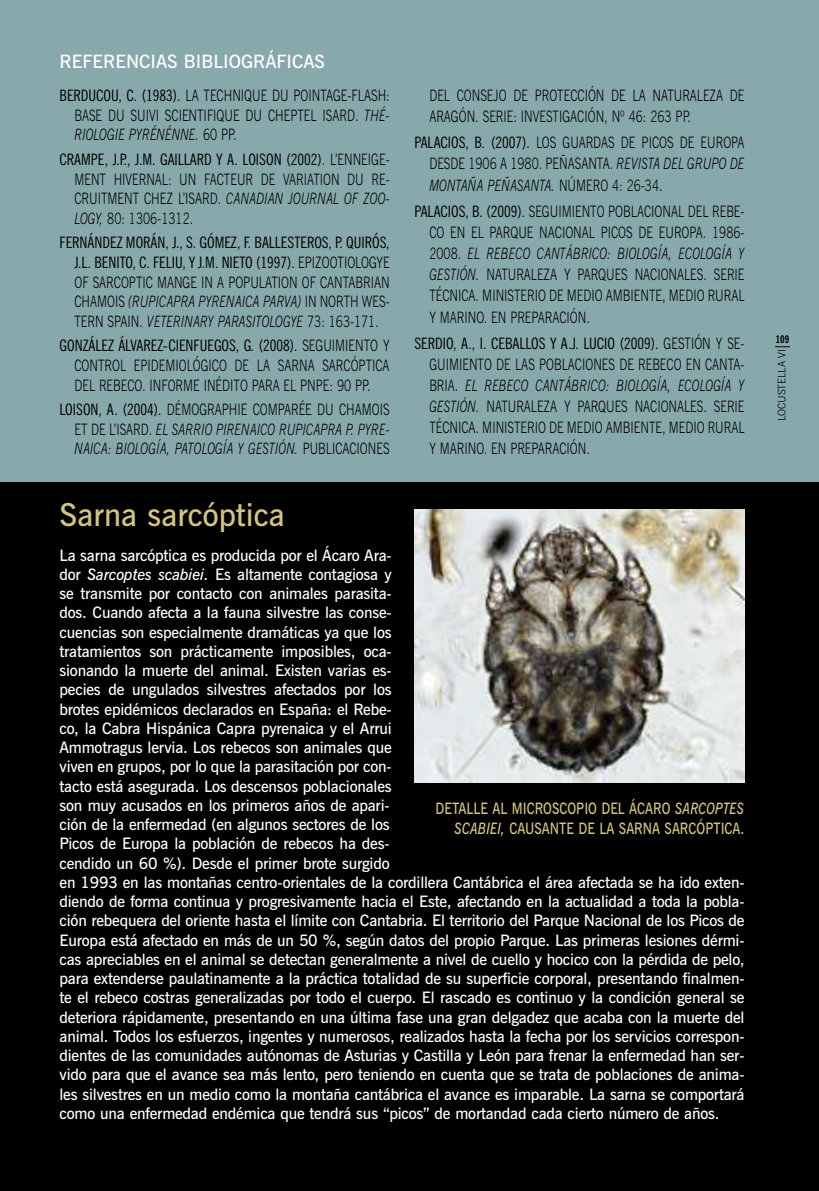
<style>
.page{position:relative;width:819px;height:1191px;background:#000}
.page>*{position:absolute;margin:0;border:0;box-sizing:border-box;transform-origin:0 0}
.t1{font:600 31.5px "News Gothic BT";color:#d3c57e}
.t2{font:600 18.38px "News Gothic BT";color:#fff}
.t3{font:600 15.75px/19.2px "News Gothic BT";letter-spacing:-.015em;color:#fff}
.t4{font:300 15.75px/21.2px "News Gothic BT";color:#000;text-align:justify;scale:.76 1}
.t5{font:italic 300 15.75px/19.6px "News Gothic BT";color:#000;text-align:justify;scale:.76 1}
.t6{font:600 15.75px/19.2px "News Gothic BT";color:#d3c57e;text-align:right;scale:.83 1}
.t7{font:300 10.5px "News Gothic BT";color:#000}
.t8{font:700 condensed 10.5px "News Gothic BT";color:#000}
.s1{font-weight:400;font-stretch:condensed}
.s2{font-style:italic}
.s3{font-weight:400;font-style:normal;font-stretch:condensed}
.s4{font-style:normal}
</style>
<div class="page">
<div style="left:0;top:0;width:819px;height:481px;background:#87a9ab"></div>
<svg style="left:775px;top:346px;width:15px;height:1px"></svg>
<img style="left:414px;top:509px;width:330px;height:273px">
<p class="t2" style="left:60px;top:54px;width:267px">REFERENCIAS BIBLIOGRÁFICAS</p>
<p class="t4" style="left:74px;top:87px;width:416px;line-height:19.6px;text-indent:-15px"><span class="s1">BERDUCOU, C. (1983).</span> LA TECHNIQUE DU POINTAGE-FLASH:<br>BASE DU SUIVI SCIENTIFIQUE DU CHEPTEL ISARD. <span class="s2">THÉ-RIOLOGIE PYRÉNÉNNE.</span> 60 PP.</p>
<p class="t4" style="left:74px;top:151px;width:416px;line-height:19.6px;text-indent:-15px"><span class="s1">CRAMPE, J.P., J.M. GAILLARD Y A. LOISON (2002)</span>. L’ENNEIGE-MENT HIVERNAL: UN FACTEUR DE VARIATION DU RE-CRUITMENT CHEZ L’ISARD. <span class="s2">CANADIAN JOURNAL OF ZOO-LOGY,</span> 80: 1306-1312.</p>
<p class="t4" style="left:74px;top:234px;width:416px;line-height:19.6px;text-indent:-15px"><span class="s1">FERNÁNDEZ MORÁN, J., S. GÓMEZ, F. BALLESTEROS, P. QUIRÓS, J.L. BENITO, C. FELIU, Y J.M. NIETO (1997).</span> EPIZOOTIOLOGYE OF SARCOPTIC MANGE IN A POPULATION OF CANTABRIAN CHAMOIS <span class="s2">(RUPICAPRA PYRENAICA PARVA)</span> IN NORTH WES-TERN SPAIN. <span class="s2">VETERINARY PARASITOLOGYE</span> 73: 163-171.</p>
<p class="t4" style="left:74px;top:337px;width:416px;line-height:19.6px;text-indent:-15px"><span class="s1">GONZÁLEZ ÁLVAREZ-CIENFUEGOS, G. (2008).</span> SEGUIMIENTO Y CONTROL EPIDEMIOLÓGICO DE LA SARNA SARCÓPTICA DEL REBECO. INFORME INÉDITO PARA EL PNPE: 90 PP.</p>
<p class="t5" style="left:74px;top:401px;width:416px;text-indent:-15px"><span class="s3">LOISON, A. (2004).</span> <span class="s4">DÉMOGRAPHIE COMPARÉE DU CHAMOIS ET DE L’ISARD.</span> EL SARRIO PIRENAICO RUPICAPRA P. PYRE-NAICA: BIOLOGÍA, PATOLOGÍA Y GESTIÓN. <span class="s4">PUBLICACIONES</span></p>
<p class="t4" style="left:429px;top:86px;width:416px">DEL CONSEJO DE PROTECCIÓN DE LA NATURALEZA DE<br>ARAGÓN. SERIE: INVESTIGACIÓN, Nº 46: 263 PP.</p>
<p class="t4" style="left:429px;top:133px;width:416px;text-indent:-15px"><span class="s1">PALACIOS, B. (2007).</span> LOS GUARDAS DE PICOS DE EUROPA DESDE 1906 A 1980. PEÑASANTA. <span class="s2">REVISTA DEL GRUPO DE MONTAÑA PEÑASANTA.</span> NÚMERO 4: 26-34.</p>
<p class="t4" style="left:429px;top:202px;width:416px;text-indent:-15px"><span class="s1">PALACIOS, B. (2009).</span> SEGUIMIENTO POBLACIONAL DEL REBE-CO EN EL PARQUE NACIONAL PICOS DE EUROPA. 1986- 2008. <span class="s2">EL REBECO CANTÁBRICO: BIOLOGÍA, ECOLOGÍA Y GESTIÓN.</span> NATURALEZA Y PARQUES NACIONALES. SERIE TÉCNICA. MINISTERIO DE MEDIO AMBIENTE, MEDIO RURAL Y MARINO. EN PREPARACIÓN.</p>
<p class="t4" style="left:429px;top:334px;width:416px;text-indent:-15px"><span class="s1">SERDIO, A., I. CEBALLOS Y A.J. LUCIO (2009).</span> GESTIÓN Y SE-GUIMIENTO DE LAS POBLACIONES DE REBECO EN CANTA-BRIA. <span class="s2">EL REBECO CANTÁBRICO: BIOLOGÍA, ECOLOGÍA Y GESTIÓN.</span> NATURALEZA Y PARQUES NACIONALES. SERIE TÉCNICA. MINISTERIO DE MEDIO AMBIENTE, MEDIO RURAL Y MARINO. EN PREPARACIÓN.</p>
<h1 class="t1" style="left:60px;top:503px;width:226px">Sarna sarcóptica</h1>
<p class="t3" style="left:60px;top:546px;width:686px">La sarna sarcóptica es producida por el Ácaro Ara-<br>dor <span class="s2">Sarcoptes scabiei.</span> Es altamente contagiosa y<br>se transmite por contacto con animales parasita-<br>dos. Cuando afecta a la fauna silvestre las conse-<br>cuencias son especialmente dramáticas ya que los<br>tratamientos son prácticamente imposibles, oca-<br>sionando la muerte del animal. Existen varias es-<br>pecies de ungulados silvestres afectados por los<br>brotes epidémicos declarados en España: el Rebe-<br>co, la Cabra Hispánica Capra pyrenaica y el Arrui<br>Ammotragus lervia. Los rebecos son animales que<br>viven en grupos, por lo que la parasitación por con-<br>tacto está asegurada. Los descensos poblacionales<br>son muy acusados en los primeros años de apari-<br>ción de la enfermedad (en algunos sectores de los<br>Picos de Europa la población de rebecos ha des-<br>cendido un 60 %). Desde el primer brote surgido<br>en 1993 en las montañas centro-orientales de la cordillera Cantábrica el área afectada se ha ido exten&shy;diendo de forma continua y progresivamente hacia el Este, afectando en la actualidad a toda la pobla&shy;ción rebequera del oriente hasta el límite con Cantabria. El territorio del Parque Nacional de los Picos de Europa está afectado en más de un 50 %, según datos del propio Parque. Las primeras lesiones dérmi&shy;cas apreciables en el animal se detectan generalmente a nivel de cuello y hocico con la pérdida de pelo, para extenderse paulatinamente a la práctica totalidad de su superficie corporal, presentando finalmen&shy;te el rebeco costras generalizadas por todo el cuerpo. El rascado es continuo y la condición general se deteriora rápidamente, presentando en una última fase una gran delgadez que acaba con la muerte del animal. Todos los esfuerzos, ingentes y numerosos, realizados hasta la fecha por los servicios correspon&shy;dientes de las comunidades autónomas de Asturias y Castilla y León para frenar la enfermedad han ser&shy;vido para que el avance sea más lento, pero teniendo en cuenta que se trata de poblaciones de anima&shy;les silvestres en un medio como la montaña cantábrica el avance es imparable. La sarna se comportará como una enfermedad endémica que tendrá sus “picos” de mortandad cada cierto número de años.</p>
<p class="t6" style="left:435px;top:800px;width:373px">DETALLE AL MICROSCOPIO DEL ÁCARO <span class="s2">SARCOPTES<br>SCABIEI,</span> CAUSANTE DE LA SARNA SARCÓPTICA.</p>
<p class="t8" style="left:775px;top:335px;width:15px">109</p>
<p class="t7" style="left:777px;top:421px;width:74px;rotate:-90deg">LOCUSTELLA VI</p>
</div>
